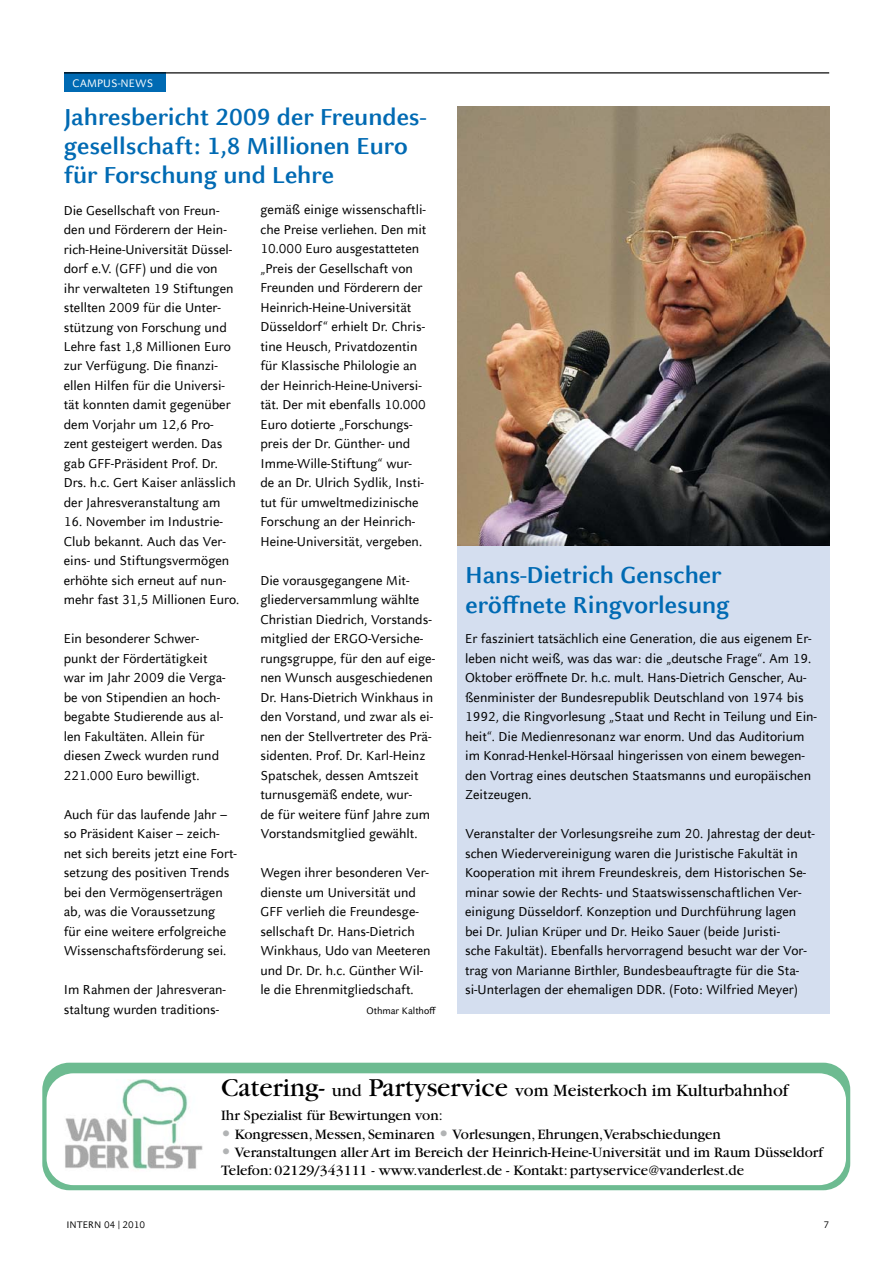
<style>
.page{position:relative;width:893px;height:1263px;background:#fff}
.page>*{position:absolute;margin:0;border:0;box-sizing:border-box;transform-origin:0 0}
.t1{font:700 25.5px/29.2px "Celeste Sans Offc Pro";color:#006ab3}
.t2{font:18px "Garamond";color:#000}
.t3{font:15px "Garamond";color:#000}
.t4{font:14.25px/19.5px "Celeste Sans Offc Pro";color:#000}
.t5{font:12px "Celeste Sans Offc Pro";letter-spacing:.005em;color:#fff}
.t6{font:10.5px "Celeste Sans Offc Pro";color:#000}
.s1{font-size:27px}
</style>
<div class="page">
<div style="left:457px;top:545px;width:372px;height:468px;background:#d4deef"></div>
<div style="left:42px;top:1063px;width:808px;height:127px;background:#6dbb91;border-radius:27px"></div>
<div style="left:47px;top:1073px;width:799px;height:112px;background:#fff;border-radius:27px"></div>
<img style="left:65px;top:1080px;width:138px;height:90px">
<div style="left:64px;top:72px;width:101px;height:20px;background:#006ab3"></div>
<hr style="left:64px;top:72px;width:765px;height:1px;background:#000">
<img style="left:457px;top:106px;width:372px;height:439px">
<p class="t5" style="left:72px;top:75px;width:81px">CAMPUS-NEWS</p>
<h1 class="t1" style="left:64px;top:101px;width:364px">Jahresbericht 2009 der Freundes&shy;gesellschaft: 1,8 Millionen Euro für Forschung und Lehre</h1>
<p class="t4" style="left:64px;top:200px;width:174px">Die Gesellschaft von Freun&shy;den und Förderern der Hein&shy;rich-Heine-U niversität Düssel&shy;dorf e.V. (GFF) und die von ihr verwalteten 19 Stiftungen stellten 2009 für die U nter&shy;stützung von Forschung und<br>Lehre fast 1,8 Millionen Euro zur Verfügung. Die finanzi&shy;ellen Hilfen für die U niversi&shy;tät konnten damit gegenüber dem Vorjahr um 12,6 Pro&shy;zent gesteigert werden. Das gab GFF-Präsident Prof. Dr.<br>Drs. h.c. Gert Kaiser anlässlich der Jahresveranstaltung am</p>
<p class="t4" style="left:64px;top:512px;width:177px">16. November im Industrie-<br>Club bekannt. Auch das Ver&shy;eins- und Stiftungsvermögen erhöhte sich erneut auf nun&shy;mehr fast 31,5 Millionen Euro.</p>
<p class="t4" style="left:64px;top:629px;width:163px">Ein besonderer Schwer&shy;punkt der Fördertätigkeit war im Jahr 2009 die Verga&shy;be von Stipendien an hoch&shy;begabte Studierende aus al&shy;len Fakultäten. Allein für diesen Zweck wurden rund<br>221.000 Euro bewilligt.</p>
<p class="t4" style="left:64px;top:804px;width:175px">Auch für das laufende Jahr – so Präsident Kaiser – zeich&shy;net sich bereits jetzt eine Fort&shy;setzung des positiven Trends bei den Vermögenserträgen ab, was die Voraussetzung<br>für eine weitere erfolgreiche<br>Wissenschaftsförderung sei.</p>
<p class="t4" style="left:64px;top:980px;width:164px">Im Rahmen der Jahresveran&shy;staltung wurden traditions-</p>
<p class="t4" style="left:260px;top:200px;width:167px">gemäß einige wissenschaftli&shy;che Preise verliehen. Den mit<br>10.000 Euro ausgestatteten „Preis der Gesellschaft von<br>Freunden und Förderern der<br>Heinrich-Heine-U niversität<br>Düsseldorf“ erhielt Dr. Chris&shy;tine Heusch, Privatdozentin für Klassische Philologie an der Heinrich-Heine-U niversi&shy;tät. Der mit ebenfalls 10.000<br>Euro dotierte „Forschungs&shy;preis der Dr. Günther- und<br>Imme-Wille-Stiftung“ wur&shy;de an Dr. U lrich Sydlik, Insti&shy;tut für umweltmedizinische<br>Forschung an der Heinrich-<br>Heine-U niversität, vergeben.</p>
<p class="t4" style="left:260px;top:570px;width:176px">Die vorausgegangene Mit&shy;gliederversammlung wählte<br>Christian Diedrich, Vorstands&shy;mitglied der ERGO-Versiche&shy;rungsgruppe, für den auf eige&shy;nen Wunsch ausgeschiedenen<br>Dr. Hans-Dietrich Winkhaus in den Vorstand, und zwar als ei&shy;nen der Stellvertreter des Prä&shy;sidenten. Prof. Dr. Karl-Heinz<br>Spatschek, dessen Amtszeit turnusgemäß endete, wur-<br>de für weitere fünf Jahre zum<br>Vorstandsmitglied gewählt.</p>
<p class="t4" style="left:260px;top:862px;width:172px">Wegen ihrer besonderen Ver&shy;dienste um U niversität und<br>GFF verlieh die Freundesge&shy;sellschaft Dr. Hans-Dietrich<br>Winkhaus, U do van Meeteren und Dr. Dr. h.c. Günther Wil&shy;le die Ehrenmitgliedschaft.</p>
<p class="t6" style="left:366px;top:1004px;width:71px">Othmar Kalthoff</p>
<h1 class="t1" style="left:466px;top:560px;width:266px">Hans-Dietrich Genscher eröffnete Ringvorlesung</h1>
<p class="t4" style="left:465px;top:629px;width:353px">Er fasziniert tatsächlich eine Generation, die aus eigenem Er&shy;leben nicht weiß, was das war: die „deutsche Frage“. Am 19.<br>Oktober eröffnete Dr. h.c. mult. Hans-Dietrich Genscher, Au&shy;ßenminister der Bundesrepublik Deutschland von 1974 bis 1992, die Ringvorlesung „Staat und Recht in Teilung und Ein&shy;heit“. Die Medienresonanz war enorm. U nd das Auditorium im Konrad-Henkel-Hörsaal hingerissen von einem bewegen&shy;den Vortrag eines deutschen Staatsmanns und europäischen Zeitzeugen.</p>
<p class="t4" style="left:465px;top:823px;width:351px">Veranstalter der Vorlesungsreihe zum 20. Jahrestag der deut&shy;schen Wiedervereinigung waren die Juristische Fakultät in Kooperation mit ihrem Freundeskreis, dem Historischen Se&shy;minar sowie der Rechts- und Staatswissenschaftlichen Ver&shy;einigung Düsseldorf. Konzeption und Durchführung lagen bei Dr. Julian Krüper und Dr. Heiko Sauer (beide Juristi-<br>sche Fakultät). Ebenfalls hervorragend besucht war der Vor&shy;trag von Marianne Birthler, Bundesbeauftragte für die Sta&shy;si-U nterlagen der ehemaligen DDR. (Foto: Wilfried Meyer)</p>
<p class="t2" style="left:221px;top:1081px;width:569px"><span class="s1">Catering-</span> und <span class="s1">Partyservice</span> vom Meisterkoch im Kulturbahnhof</p>
<p class="t3" style="left:221px;top:1108px;width:223px">Ihr Spezialist für Bewirtungen von:</p>
<p class="t3" style="left:235px;top:1126px;width:487px">Kongressen, Messen, Seminaren Vorlesungen, Ehrungen,Verabschiedungen</p>
<p class="t3" style="left:235px;top:1144px;width:590px">Veranstaltungen aller Art im Bereich der Heinrich-Heine-Universität und im Raum Düsseldorf</p>
<p class="t3" style="left:221px;top:1162px;width:524px">Telefon: 02129/343111 - www.vanderlest.de - Kontakt:partyservice@vanderlest.de</p>
<p class="t6" style="left:66px;top:1218px;width:80px">INTERN 04 | 2010</p>
<p class="t6" style="left:823px;top:1218px;width:7px">7</p>
</div>
